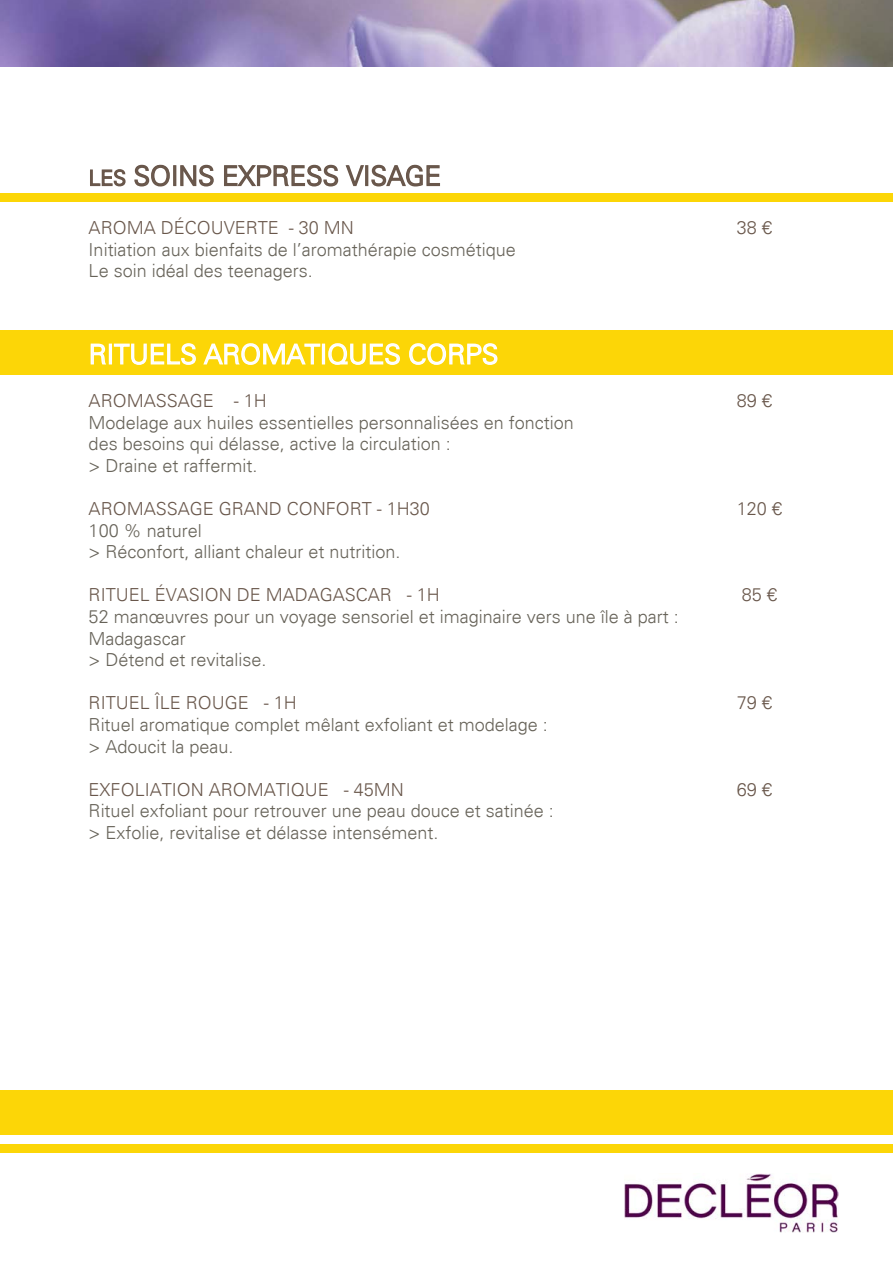
<style>
.page{position:relative;width:893px;height:1263px;background:#fff}
.page>*{position:absolute;margin:0;border:0;box-sizing:border-box;transform-origin:0 0}
.t1{font:300 27px "Univers";color:#fff}
.t2{font:300 27px "Univers";color:#69574b}
.t3{font:300 18px "Univers";color:#676359}
.t4{font:300 18px "Univers";color:#69574b}
.s1{font-size:21px}
</style>
<div class="page">
<svg style="left:0;top:1134px;width:893px;height:99px"></svg>
<div style="left:0;top:193px;width:893px;height:8px;background:#fcd607"></div>
<div style="left:0;top:331px;width:893px;height:44px;background:#fcd607"></div>
<svg style="left:90px;top:343px;width:231px;height:22px"></svg>
<div style="left:322px;top:344px;width:3px;height:20px;border:2px solid #fff"></div>
<svg style="left:328px;top:343px;width:72px;height:22px"></svg>
<svg style="left:409px;top:343px;width:89px;height:22px"></svg>
<svg style="left:90px;top:169px;width:36px;height:18px"></svg>
<svg style="left:134px;top:164px;width:36px;height:23px"></svg>
<div style="left:173px;top:165px;width:3px;height:21px;border:2px solid #69574b"></div>
<svg style="left:180px;top:164px;width:34px;height:23px"></svg>
<svg style="left:224px;top:164px;width:115px;height:23px"></svg>
<svg style="left:345px;top:165px;width:19px;height:22px"></svg>
<div style="left:365px;top:165px;width:3px;height:21px;border:2px solid #69574b"></div>
<svg style="left:371px;top:164px;width:69px;height:23px"></svg>
<div style="left:0;top:1090px;width:893px;height:44px;background:#fcd607"></div>
<div style="left:0;top:1144px;width:893px;height:8px;background:#fcd607"></div>
<img style="left:0;top:0;width:893px;height:67px">
<p class="t2" style="left:89px;top:160px;width:354px"><span class="s1">LES</span> SOINS EXPRESS VISAGE</p>
<p class="t4" style="left:89px;top:217px;width:267px">AROMA DÉCOUVERTE - 30 MN</p>
<p class="t4" style="left:737px;top:217px;width:37px">38 €</p>
<p class="t3" style="left:89px;top:239px;width:429px">Initiation aux bienfaits de l’aromathérapie cosmétique</p>
<p class="t3" style="left:89px;top:260px;width:226px">Le soin idéal des teenagers.</p>
<p class="t1" style="left:89px;top:338px;width:411px">RITUELS AROMATIQUES CORPS</p>
<p class="t4" style="left:89px;top:390px;width:180px">AROMASSAGE - 1H</p>
<p class="t4" style="left:737px;top:390px;width:37px">89 €</p>
<p class="t3" style="left:89px;top:411px;width:487px">Modelage aux huiles essentielles personnalisées en fonction</p>
<p class="t3" style="left:89px;top:433px;width:364px">des besoins qui délasse, active la circulation :</p>
<p class="t3" style="left:89px;top:455px;width:170px">&gt; Draine et raffermit.</p>
<p class="t4" style="left:89px;top:498px;width:343px">AROMASSAGE GRAND CONFORT - 1H30</p>
<p class="t4" style="left:737px;top:498px;width:47px">120 €</p>
<p class="t3" style="left:89px;top:519px;width:115px">100 % naturel</p>
<p class="t3" style="left:89px;top:541px;width:313px">&gt; Réconfort, alliant chaleur et nutrition.</p>
<p class="t4" style="left:89px;top:584px;width:353px">RITUEL ÉVASION DE MADAGASCAR - 1H</p>
<p class="t4" style="left:742px;top:584px;width:37px">85 €</p>
<p class="t3" style="left:89px;top:606px;width:592px">52 manœuvres pour un voyage sensoriel et imaginaire vers une île à part :</p>
<p class="t3" style="left:89px;top:627px;width:99px">Madagascar</p>
<p class="t3" style="left:89px;top:649px;width:179px">&gt; Détend et revitalise.</p>
<p class="t4" style="left:89px;top:692px;width:210px">RITUEL ÎLE ROUGE - 1H</p>
<p class="t4" style="left:737px;top:692px;width:37px">79 €</p>
<p class="t3" style="left:89px;top:714px;width:461px">Rituel aromatique complet mêlant exfoliant et modelage :</p>
<p class="t3" style="left:89px;top:735px;width:146px">&gt; Adoucit la peau.</p>
<p class="t4" style="left:89px;top:779px;width:317px">EXFOLIATION AROMATIQUE - 45MN</p>
<p class="t4" style="left:737px;top:779px;width:37px">69 €</p>
<p class="t3" style="left:89px;top:800px;width:467px">Rituel exfoliant pour retrouver une peau douce et satinée :</p>
<p class="t3" style="left:89px;top:822px;width:351px">&gt; Exfolie, revitalise et délasse intensément.</p>
</div>
